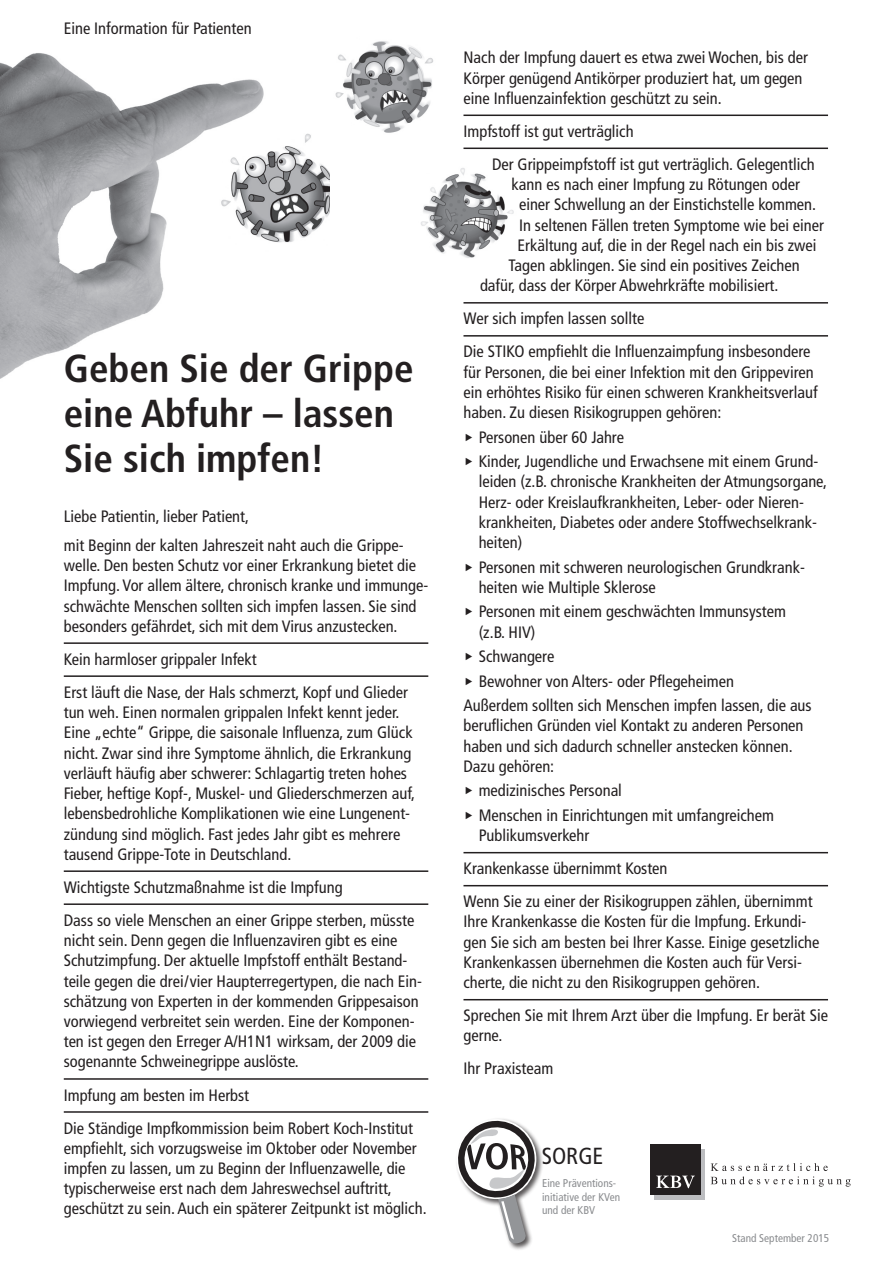
<style>
.page{position:relative;width:893px;height:1263px;background:#fff}
.page>*{position:absolute;margin:0;border:0;box-sizing:border-box;transform-origin:0 0}
.t1{font:700 condensed 39px/45px "Frutiger";color:#231f20}
.t2{font:condensed 23.25px "Frutiger";color:#231f20}
.t3{font:condensed 16.5px/20.2px "Frutiger";color:#231f20}
.t4{font:condensed 11.25px/13.5px "Frutiger";color:#8a8c8f}
</style>
<div class="page">
<img style="left:0;top:53px;width:330px;height:326px">
<img style="left:335px;top:41px;width:183px;height:217px">
<hr style="left:64px;top:642px;width:364px;height:2px;background:#231f20">
<hr style="left:64px;top:675px;width:364px;height:2px;background:#231f20">
<hr style="left:64px;top:870px;width:364px;height:2px;background:#231f20">
<hr style="left:64px;top:903px;width:364px;height:2px;background:#231f20">
<hr style="left:64px;top:1078px;width:364px;height:2px;background:#231f20">
<hr style="left:64px;top:1111px;width:364px;height:2px;background:#231f20">
<hr style="left:463px;top:115px;width:365px;height:1px;background:#231f20">
<hr style="left:463px;top:148px;width:365px;height:1px;background:#231f20">
<hr style="left:463px;top:302px;width:365px;height:2px;background:#231f20">
<hr style="left:463px;top:335px;width:365px;height:2px;background:#231f20">
<hr style="left:463px;top:852px;width:365px;height:1px;background:#231f20">
<hr style="left:463px;top:885px;width:365px;height:1px;background:#231f20">
<hr style="left:463px;top:999px;width:365px;height:1px;background:#231f20">
<div style="left:455px;top:1117px;width:89px;height:89px;background:#231f20;opacity:.75"></div>
<div style="left:497px;top:1193px;width:36px;height:58px;background:#231f20;opacity:.75"></div>
<svg style="left:455px;top:1117px;width:84px;height:128px"></svg>
<svg style="left:711px;top:1163px;width:140px;height:23px"></svg>
<div style="left:654px;top:1148px;width:51px;height:51px;background:#bcbdc0"></div>
<div style="left:650px;top:1144px;width:51px;height:51px;background:#231f20"></div>
<svg style="left:656px;top:1175px;width:39px;height:13px"></svg>
<p class="t3" style="left:64px;top:18px;width:189px">Eine Information für Patienten</p>
<h1 class="t1" style="left:64px;top:346px;width:351px">Geben Sie der Grippe eine Abfuhr – lassen<br>Sie sich impfen!</h1>
<p class="t3" style="left:64px;top:502px;width:341px;line-height:28.8px">Liebe Patientin, lieber Patient,<br>mit Beginn der kalten Jahreszeit naht auch die Grippe-</p>
<p class="t3" style="left:64px;top:555px;width:366px">welle. Den besten Schutz vor einer Erkrankung bietet die Impfung. Vor allem ältere, chronisch kranke und immunge&shy;schwächte Menschen sollten sich impfen lassen. Sie sind besonders gefährdet, sich mit dem Virus anzustecken.</p>
<p class="t3" style="left:64px;top:643px;width:346px;line-height:33px">Kein harmloser grippaler Infekt<br>Erst läuft die Nase, der Hals schmerzt, Kopf und Glieder</p>
<p class="t3" style="left:64px;top:702px;width:353px">tun weh. Einen normalen grippalen Infekt kennt jeder.<br>Eine „echte“ Grippe, die saisonale Influenza, zum Glück nicht. Zwar sind ihre Symptome ähnlich, die Erkrankung verläuft häufig aber schwerer: Schlagartig treten hohes Fieber, heftige Kopf-, Muskel- und Gliederschmerzen auf, lebensbedrohliche Komplikationen wie eine Lungenent&shy;zündung sind möglich. Fast jedes Jahr gibt es mehrere tausend Grippe-Tote in Deutschland.</p>
<p class="t3" style="left:64px;top:871px;width:352px;line-height:33px">Wichtigste Schutzmaßnahme ist die Impfung<br>Dass so viele Menschen an einer Grippe sterben, müsste</p>
<p class="t3" style="left:64px;top:930px;width:360px">nicht sein. Denn gegen die Influenzaviren gibt es eine Schutzimpfung. Der aktuelle Impfstoff enthält Bestand&shy;teile gegen die drei/vier Haupterregertypen, die nach Ein&shy;schätzung von Experten in der kommenden Grippesaison vorwiegend verbreitet sein werden. Eine der Komponen&shy;ten ist gegen den Erreger A/H1N1 wirksam, der 2009 die sogenannte Schweinegrippe auslöste.</p>
<p class="t3" style="left:64px;top:1078px;width:351px;line-height:33px">Impfung am besten im Herbst<br>Die Ständige Impfkommission beim Robert Koch-Institut</p>
<p class="t3" style="left:64px;top:1138px;width:364px">empfiehlt, sich vorzugsweise im Oktober oder November impfen zu lassen, um zu Beginn der Influenzawelle, die typischerweise erst nach dem Jahreswechsel auftritt, geschützt zu sein. Auch ein späterer Zeitpunkt ist möglich.</p>
<p class="t3" style="left:463px;top:48px;width:346px">Nach der Impfung dauert es etwa zwei Wochen, bis der<br>Körper genügend Antikörper produziert hat, um gegen eine Influenzainfektion geschützt zu sein.</p>
<p class="t3" style="left:492px;top:115px;width:324px;line-height:33px;text-indent:-28px">Impfstoff ist gut verträglich<br>Der Grippeimpfstoff ist gut verträglich. Gelegentlich</p>
<p class="t3" style="left:511px;top:174px;width:290px">kann es nach einer Impfung zu Rötungen oder</p>
<p class="t3" style="left:519px;top:195px;width:299px">einer Schwellung an der Einstichstelle kommen.</p>
<p class="t3" style="left:519px;top:215px;width:307px">In seltenen Fällen treten Symptome wie bei einer</p>
<p class="t3" style="left:517px;top:235px;width:300px">Erkältung auf, die in der Regel nach ein bis zwei</p>
<p class="t3" style="left:508px;top:255px;width:293px">Tagen abklingen. Sie sind ein positives Zeichen</p>
<p class="t3" style="left:480px;top:276px;width:300px">dafür, dass der Körper Abwehrkräfte mobilisiert.</p>
<p class="t3" style="left:463px;top:302px;width:349px;line-height:33px">Wer sich impfen lassen sollte<br>Die STIKO empfiehlt die Influenzaimpfung insbesondere</p>
<p class="t3" style="left:463px;top:362px;width:356px">für Personen, die bei einer Infektion mit den Grippeviren ein erhöhtes Risiko für einen schweren Krankheitsverlauf haben. Zu diesen Risikogruppen gehören:</p>
<p class="t3" style="left:463px;top:427px;width:162px">◆ Personen über 60 Jahre</p>
<p class="t3" style="left:479px;top:451px;width:350px;text-indent:-15px">◆ Kinder, Jugendliche und Erwachsene mit einem Grund&shy;leiden (z.B. chronische Krankheiten der Atmungsorgane, Herz- oder Kreislaufkrankheiten, Leber- oder Nieren&shy;krankheiten, Diabetes oder andere Stoffwechselkrank&shy;heiten)</p>
<p class="t3" style="left:479px;top:557px;width:326px;text-indent:-15px">◆ Personen mit schweren neurologischen Grundkrank&shy;heiten wie Multiple Sklerose</p>
<p class="t3" style="left:479px;top:602px;width:309px;text-indent:-15px">◆ Personen mit einem geschwächten Immunsystem (z.B. HIV)</p>
<p class="t3" style="left:463px;top:646px;width:92px">◆ Schwangere</p>
<p class="t3" style="left:463px;top:669px;width:350px;line-height:24.5px">◆ Bewohner von Alters- oder Pflegeheimen<br>Außerdem sollten sich Menschen impfen lassen, die aus</p>
<p class="t3" style="left:463px;top:716px;width:342px">beruflichen Gründen viel Kontakt zu anderen Personen haben und sich dadurch schneller anstecken können.<br>Dazu gehören:</p>
<p class="t3" style="left:463px;top:781px;width:160px">◆ medizinisches Personal</p>
<p class="t3" style="left:479px;top:805px;width:297px;text-indent:-15px">◆ Menschen in Einrichtungen mit umfangreichem<br>Publikumsverkehr</p>
<p class="t3" style="left:463px;top:852px;width:351px;line-height:33px">Krankenkasse übernimmt Kosten<br>Wenn Sie zu einer der Risikogruppen zählen, übernimmt</p>
<p class="t3" style="left:463px;top:912px;width:358px">Ihre Krankenkasse die Kosten für die Impfung. Erkundi&shy;gen Sie sich am besten bei Ihrer Kasse. Einige gesetzliche Krankenkassen übernehmen die Kosten auch für Versi&shy;cherte, die nicht zu den Risikogruppen gehören.</p>
<p class="t3" style="left:463px;top:1005px;width:366px">Sprechen Sie mit Ihrem Arzt über die Impfung. Er berät Sie gerne.</p>
<p class="t3" style="left:463px;top:1059px;width:91px">Ihr Praxisteam</p>
<h2 class="t2" style="left:542px;top:1143px;width:63px">SORGE</h2>
<p class="t4" style="left:542px;top:1177px;width:80px">Eine Präventions&shy;initiative der KVen und der KBV</p>
<p class="t4" style="left:732px;top:1231px;width:98px">Stand September 2015</p>
</div>
